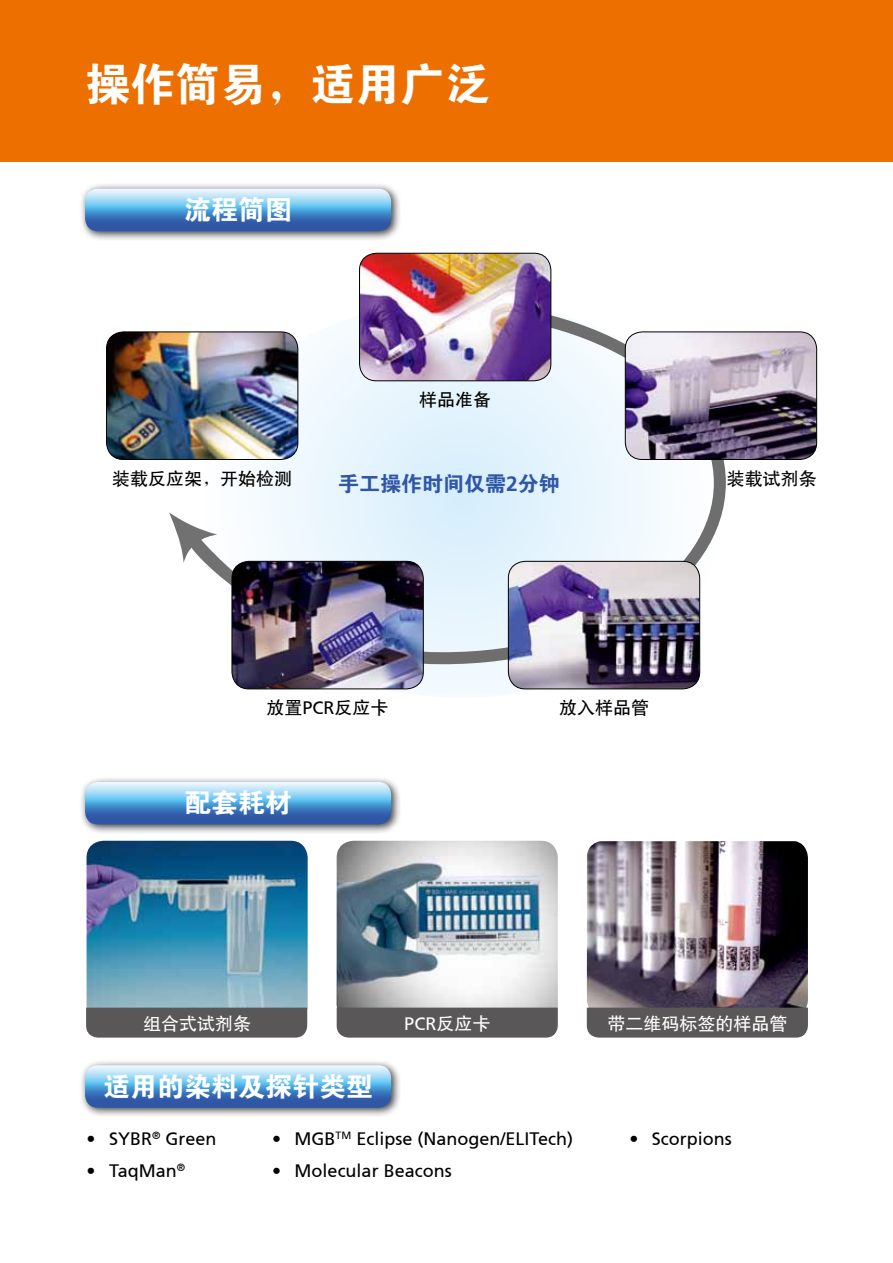
<style>
.page{position:relative;width:893px;height:1263px;background:#fff}
.page>*{position:absolute;margin:0;border:0;box-sizing:border-box;transform-origin:0 0}
.t1{font:45px "FZDHTJW GB1 0";color:#fff}
.t2{font:27px "FZDHTJW GB1 0";color:#fff}
.t3{font:21px "FZDHTJW GB1 0";color:#3057a6}
.t4{font:18px "Frutiger 55 Roman";color:#000}
.t5{font:18px "FZHTJW GB1 0";color:#000}
.t6{font:18px "FZHTJW GB1 0";color:#fff}
.t7{font:18px "Frutiger 55 Roman";color:#fff}
.s1{font-family:"FZDBSJW GB1 0"}
.s2{font-family:"FZSYJW GB1 0"}
.s3{font-family:"Frutiger 65";font-weight:700}
.s4{font-family:"Frutiger 55 Roman"}
.s5{font-family:"FZHTJW GB1 0"}
</style>
<div class="page">
<div style="left:0;top:0;width:893px;height:162px;background:#ed6f00"></div>
<div style="left:79px;top:183px;width:322px;height:58px;background:#000;opacity:.75"></div>
<svg style="left:85px;top:189px;width:306px;height:42px;background:#6ca3d5"></svg>
<div style="left:79px;top:776px;width:322px;height:59px;background:#000;opacity:.75"></div>
<svg style="left:85px;top:782px;width:306px;height:42px;background:#6da4d5"></svg>
<div style="left:79px;top:1059px;width:322px;height:59px;background:#000;opacity:.75"></div>
<svg style="left:85px;top:1065px;width:306px;height:43px;background:#6da3d4"></svg>
<img style="left:87px;top:841px;width:221px;height:168px">
<div style="left:86px;top:1008px;width:221px;height:29px;background:#595757"></div>
<img style="left:337px;top:841px;width:221px;height:167px">
<img style="left:587px;top:841px;width:221px;height:167px">
<div style="left:337px;top:1008px;width:221px;height:29px;background:#595757"></div>
<div style="left:587px;top:1008px;width:221px;height:29px;background:#595757"></div>
<svg style="left:193px;top:328px;width:508px;height:369px"></svg>
<svg style="left:169px;top:512px;width:118px;height:96px"></svg>
<svg style="left:381px;top:296px;width:351px;height:374px"></svg>
<img style="left:625px;top:332px;width:192px;height:127px">
<div style="left:625px;top:332px;width:192px;height:128px;border:1px solid #000;border-radius:17px"></div>
<img style="left:232px;top:561px;width:191px;height:128px">
<div style="left:232px;top:561px;width:191px;height:128px;border:1px solid #000;border-radius:17px"></div>
<img style="left:508px;top:561px;width:192px;height:128px">
<div style="left:508px;top:561px;width:192px;height:128px;border:1px solid #000;border-radius:17px"></div>
<img style="left:107px;top:332px;width:191px;height:127px">
<div style="left:106px;top:332px;width:192px;height:128px;border:1px solid #000;border-radius:17px"></div>
<img style="left:360px;top:253px;width:191px;height:128px">
<div style="left:359px;top:253px;width:192px;height:128px;border:1px solid #000;border-radius:17px"></div>
<h1 class="t1" style="left:85px;top:59px;width:406px">操作简易<span class="s1">，</span>适用广泛</h1>
<h2 class="t2" style="left:184px;top:195px;width:110px">流程简图</h2>
<p class="t5" style="left:112px;top:468px;width:181px">装载反应架<span class="s2">，</span>开始检测</p>
<p class="t5" style="left:419px;top:390px;width:73px">样品准备</p>
<p class="t3" style="left:338px;top:472px;width:223px">手工操作时间仅需<span class="s3">2</span>分钟</p>
<p class="t5" style="left:727px;top:468px;width:91px">装载试剂条</p>
<p class="t5" style="left:267px;top:698px;width:124px">放置<span class="s4">PCR</span>反应卡</p>
<p class="t5" style="left:559px;top:698px;width:91px">放入样品管</p>
<h2 class="t2" style="left:184px;top:788px;width:110px">配套耗材</h2>
<p class="t6" style="left:143px;top:1013px;width:110px">组合式试剂条</p>
<p class="t7" style="left:404px;top:1013px;width:88px">PCR<span class="s5">反应卡</span></p>
<p class="t6" style="left:607px;top:1013px;width:181px">带二维码标签的样品管</p>
<h2 class="t2" style="left:103px;top:1071px;width:272px">适用的染料及探针类型</h2>
<p class="t4" style="left:87px;top:1128px;width:131px">• SYBR<sup>®</sup> Green</p>
<p class="t4" style="left:87px;top:1160px;width:100px">• TaqMan<sup>®</sup></p>
<p class="t4" style="left:272px;top:1128px;width:302px">• MGB<sup>TM</sup> Eclipse (Nanogen/ELITech)</p>
<p class="t4" style="left:272px;top:1160px;width:181px">• Molecular Beacons</p>
<p class="t4" style="left:629px;top:1128px;width:104px">• Scorpions</p>
</div>
